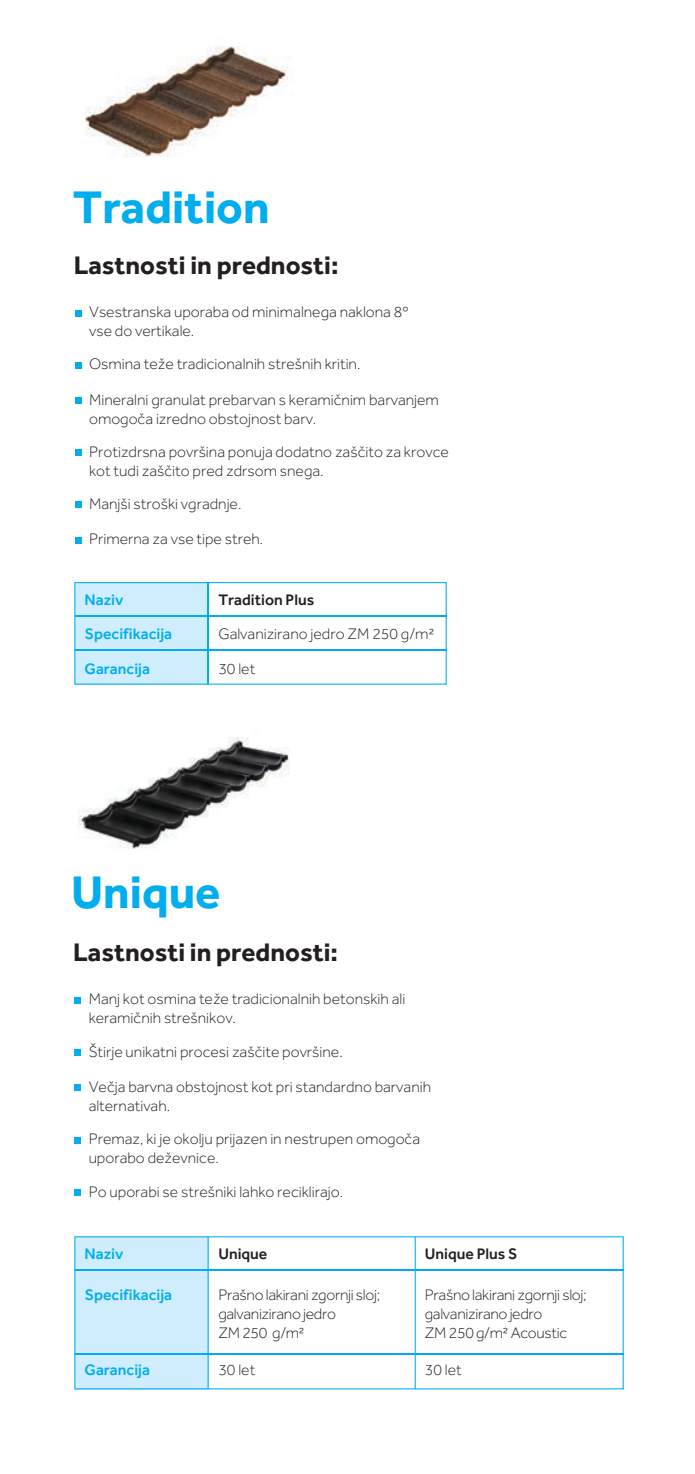
<style>
.page{position:relative;width:695px;height:1474px;background:#fff}
.page>*{position:absolute;margin:0;border:0;box-sizing:border-box;transform-origin:0 0}
.t1{font:700 47.25px "Effra";color:#00aeef}
.t2{font:700 26.25px "Effra";color:#231f20}
.t3{font:300 15.75px/18.9px "Effra";color:#231f20}
.t4{font:300 15.75px/18.9px "Effra";letter-spacing:-.02em;color:#231f20}
.t5{font:500 15.75px "Effra";color:#00aeef}
.t6{font:500 15.75px "Effra";color:#231f20}
</style>
<div class="page">
<img style="left:78px;top:737px;width:211px;height:112px">
<img style="left:85px;top:46px;width:203px;height:111px">
<svg style="left:75px;top:310px;width:6px;height:6px"></svg>
<svg style="left:75px;top:362px;width:6px;height:6px"></svg>
<svg style="left:75px;top:397px;width:6px;height:6px"></svg>
<div style="left:75px;top:449px;width:6px;height:7px;background:#00aeef"></div>
<svg style="left:75px;top:502px;width:6px;height:6px"></svg>
<svg style="left:75px;top:537px;width:6px;height:6px"></svg>
<div style="left:74px;top:997px;width:7px;height:6px;background:#00aeef"></div>
<div style="left:74px;top:1049px;width:7px;height:6px;background:#00aeef"></div>
<div style="left:74px;top:1084px;width:7px;height:7px;background:#00aeef"></div>
<div style="left:74px;top:1137px;width:7px;height:6px;background:#00aeef"></div>
<div style="left:74px;top:1189px;width:7px;height:6px;background:#00aeef"></div>
<svg style="left:74px;top:1236px;width:549px;height:153px"></svg>
<hr style="left:75px;top:1269px;width:548px;height:1px;background:#00aeef">
<hr style="left:75px;top:1353px;width:548px;height:1px;background:#00aeef">
<svg style="left:74px;top:582px;width:372px;height:102px"></svg>
<hr style="left:75px;top:615px;width:371px;height:1px;background:#00aeef">
<hr style="left:75px;top:649px;width:371px;height:2px;background:#00aeef">
<h1 class="t1" style="left:73px;top:178px;width:198px">Tradition</h1>
<h2 class="t2" style="left:74px;top:249px;width:266px">Lastnosti in prednosti:</h2>
<p class="t3" style="left:89px;top:302px;width:321px">Vsestranska uporaba od minimalnega naklona 8º vse do vertikale.</p>
<p class="t3" style="left:89px;top:354px;width:273px">Osmina teže tradicionalnih strešnih kritin.</p>
<p class="t3" style="left:89px;top:390px;width:351px">Mineralni granulat prebarvan s keramičnim barvanjem omogoča izredno obstojnost barv.</p>
<p class="t3" style="left:89px;top:442px;width:361px">Protizdrsna površina ponuja dodatno zaščito za krovce kot tudi zaščito pred zdrsom snega.</p>
<p class="t3" style="left:89px;top:494px;width:154px">Manjši stroški vgradnje.</p>
<p class="t3" style="left:89px;top:529px;width:176px">Primerna za vse tipe streh.</p>
<p class="t5" style="left:85px;top:590px;width:40px">Naziv</p>
<p class="t6" style="left:218px;top:590px;width:97px">Tradition Plus</p>
<p class="t5" style="left:85px;top:624px;width:89px">Specifikacija</p>
<p class="t3" style="left:218px;top:624px;width:217px">Galvanizirano jedro ZM 250 g/m²</p>
<p class="t5" style="left:85px;top:659px;width:67px">Garancija</p>
<p class="t3" style="left:218px;top:659px;width:38px">30 let</p>
<h1 class="t1" style="left:71px;top:863px;width:151px">Unique</h1>
<h2 class="t2" style="left:73px;top:935px;width:266px">Lastnosti in prednosti:</h2>
<p class="t3" style="left:89px;top:989px;width:318px">Manj kot osmina teže tradicionalnih betonskih ali keramičnih strešnikov.</p>
<p class="t3" style="left:89px;top:1041px;width:255px">Štirje unikatni procesi zaščite površine.</p>
<p class="t3" style="left:89px;top:1077px;width:344px">Večja barvna obstojnost kot pri standardno barvanih alternativah.</p>
<p class="t3" style="left:89px;top:1129px;width:333px">Premaz, ki je okolju prijazen in nestrupen omogoča uporabo deževnice.</p>
<p class="t3" style="left:89px;top:1181px;width:256px">Po uporabi se strešniki lahko reciklirajo.</p>
<p class="t5" style="left:85px;top:1244px;width:40px">Naziv</p>
<p class="t6" style="left:218px;top:1244px;width:51px">Unique</p>
<p class="t6" style="left:425px;top:1244px;width:94px">Unique Plus S</p>
<p class="t5" style="left:85px;top:1285px;width:89px">Specifikacija</p>
<p class="t4" style="left:218px;top:1285px;width:163px">Prašno lakirani zgornji sloj; galvanizirano jedro<br>ZM 250 g/m²</p>
<p class="t4" style="left:425px;top:1285px;width:163px">Prašno lakirani zgornji sloj; galvanizirano jedro<br>ZM 250 g/m² Acoustic</p>
<p class="t5" style="left:85px;top:1360px;width:67px">Garancija</p>
<p class="t3" style="left:218px;top:1360px;width:38px">30 let</p>
<p class="t3" style="left:425px;top:1360px;width:38px">30 let</p>
</div>
